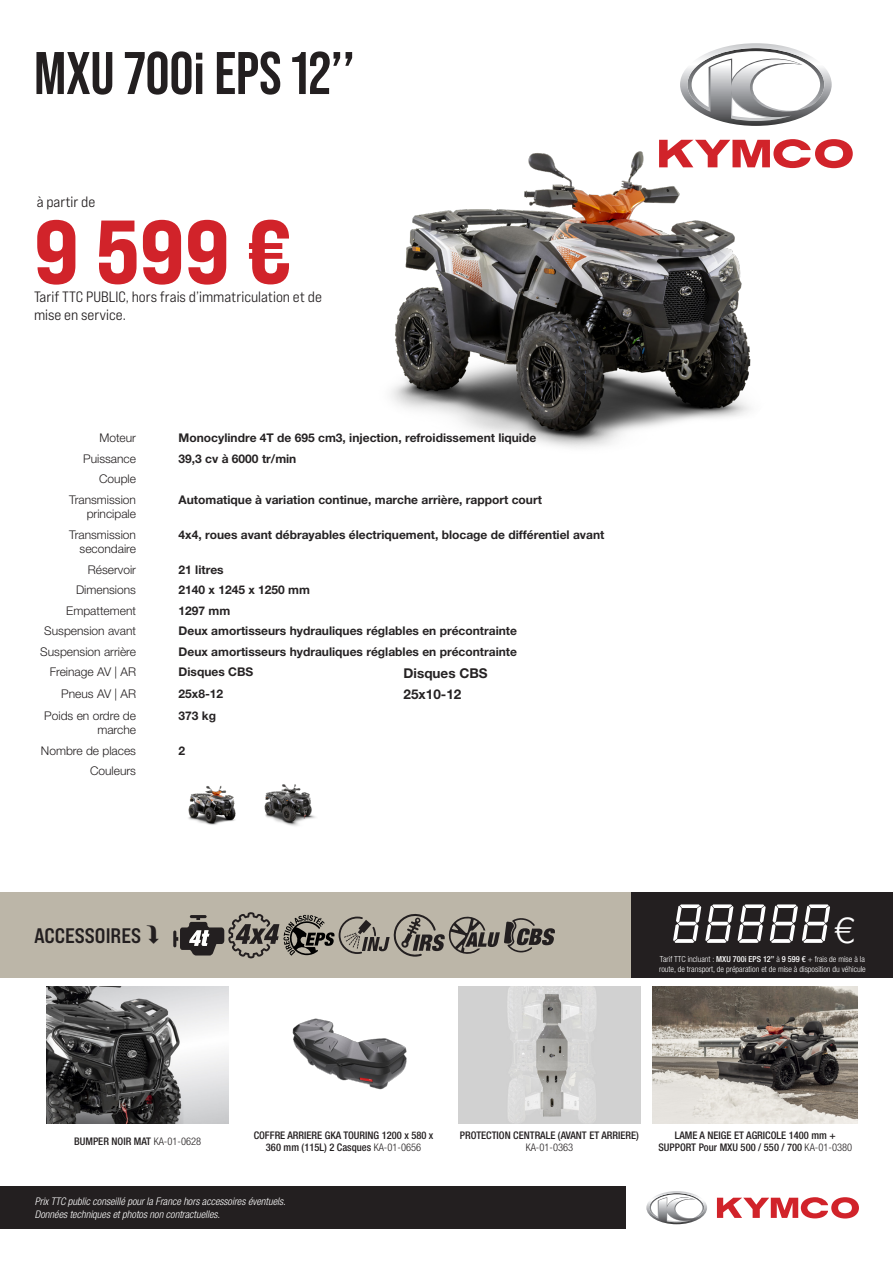
<style>
.page{position:relative;width:893px;height:1263px;background:#fff}
.page>*{position:absolute;margin:0;border:0;box-sizing:border-box;transform-origin:0 0}
.t1{font:90px "Bebas Neue Pro Exp Eb";color:#d1232a}
.t2{font:700 60px "Bebas Neue Pro";color:#231f20}
.t3{font:54.9px "alarmclock";color:#fff}
.t4{font:21px "Bebas Neue Pro Exp Bd";color:#231f20}
.t5{font:15px/18px "Bebas Neue Pro Exp Md";color:#231f20}
.t6{font:700 13.5px "Helvetica Neue LT Pro";color:#262324}
.t7{font:700 12px "Helvetica Neue LT Pro";color:#262324}
.t8{font:300 12px/14.4px "Helvetica Neue LT Pro";color:#231f20;text-align:right}
.t9{font:500 condensed 10.5px/12.6px "Helvetica Neue LT Pro";color:#231f20;text-align:center}
.t10{font:italic 300 condensed 10.5px "Helvetica Neue LT Pro";color:#fff}
.t11{font:300 condensed 8.25px/9.9px "Helvetica Neue LT Pro";color:#fff}
.s1{font-family:"Helvetica Neue LT Pro";font-weight:300;font-size:36.15px}
.s2{font-weight:500}
.s3{font-weight:300}
</style>
<div class="page">
<img style="left:391px;top:151px;width:446px;height:297px">
<div style="left:0;top:1186px;width:625px;height:43px;background:#231f20"></div>
<img style="left:188px;top:784px;width:128px;height:42px">
<svg style="left:717px;top:1197px;width:142px;height:21px"></svg>
<svg style="left:646px;top:1191px;width:61px;height:33px"></svg>
<svg style="left:659px;top:139px;width:194px;height:29px"></svg>
<svg style="left:680px;top:43px;width:152px;height:83px"></svg>
<div style="left:0;top:893px;width:893px;height:85px;background:#bcb6a8"></div>
<img style="left:46px;top:987px;width:183px;height:137px">
<img style="left:292px;top:1018px;width:115px;height:72px">
<img style="left:458px;top:987px;width:183px;height:137px">
<img style="left:653px;top:987px;width:205px;height:137px">
<hr style="left:173px;top:930px;width:3px;height:17px;background:#231f20;border-radius:2px">
<svg style="left:180px;top:912px;width:375px;height:46px"></svg>
<div style="left:632px;top:893px;width:261px;height:85px;background:#231f20"></div>
<p class="t2" style="left:34px;top:39px;width:322px">MXU 700i EPS 12’’</p>
<p class="t5" style="left:37px;top:193px;width:60px">à partir de</p>
<p class="t1" style="left:34px;top:196px;width:259px">9 599 €</p>
<p class="t5" style="left:34px;top:287px;width:289px">Tarif TTC PUBLIC, hors frais d’immatriculation et de mise en service.</p>
<p class="t8" style="left:99px;top:430px;width:38px">Moteur</p>
<p class="t7" style="left:179px;top:430px;width:359px">Monocylindre 4T de 695 cm3, injection, refroidissement liquide</p>
<p class="t8" style="left:83px;top:451px;width:54px">Puissance</p>
<p class="t7" style="left:179px;top:451px;width:119px">39,3 cv à 6000 tr/min</p>
<p class="t8" style="left:99px;top:471px;width:38px">Couple</p>
<p class="t8" style="left:69px;top:492px;width:68px">Transmission principale</p>
<p class="t7" style="left:179px;top:492px;width:365px">Automatique à variation continue, marche arrière, rapport court</p>
<p class="t8" style="left:69px;top:527px;width:68px">Transmission secondaire</p>
<p class="t7" style="left:179px;top:527px;width:427px">4x4, roues avant débrayables électriquement, blocage de différentiel avant</p>
<p class="t8" style="left:88px;top:562px;width:50px">Réservoir</p>
<p class="t7" style="left:179px;top:562px;width:47px">21 litres</p>
<p class="t8" style="left:76px;top:582px;width:61px">Dimensions</p>
<p class="t7" style="left:179px;top:582px;width:133px">2140 x 1245 x 1250 mm</p>
<p class="t8" style="left:66px;top:603px;width:71px">Empattement</p>
<p class="t7" style="left:179px;top:603px;width:53px">1297 mm</p>
<p class="t8" style="left:44px;top:624px;width:93px">Suspension avant</p>
<p class="t7" style="left:179px;top:624px;width:340px">Deux amortisseurs hydrauliques réglables en précontrainte</p>
<p class="t8" style="left:40px;top:644px;width:97px">Suspension arrière</p>
<p class="t7" style="left:179px;top:644px;width:340px">Deux amortisseurs hydrauliques réglables en précontrainte</p>
<p class="t8" style="left:50px;top:665px;width:88px">Freinage AV | AR</p>
<p class="t7" style="left:179px;top:665px;width:76px">Disques CBS</p>
<p class="t6" style="left:404px;top:664px;width:86px">Disques CBS</p>
<p class="t8" style="left:61px;top:686px;width:76px">Pneus AV | AR</p>
<p class="t7" style="left:179px;top:686px;width:46px">25x8-12</p>
<p class="t6" style="left:404px;top:686px;width:59px">25x10-12</p>
<p class="t8" style="left:44px;top:708px;width:93px">Poids en ordre de marche</p>
<p class="t7" style="left:179px;top:708px;width:39px">373 kg</p>
<p class="t8" style="left:41px;top:743px;width:97px">Nombre de places</p>
<p class="t7" style="left:179px;top:743px;width:8px">2</p>
<p class="t8" style="left:90px;top:763px;width:48px">Couleurs</p>
<p class="t4" style="left:34px;top:922px;width:109px">ACCESSOIRES</p>
<p class="t3" style="left:673px;top:897px;width:183px">88888<span class="s1">€</span></p>
<p class="t11" style="left:659px;top:954px;width:208px">Tarif TTC incluant : <span class="s2">MXU 700i EPS 12’’</span> à <span class="s2">9 599 €</span> + frais de mise à la route, de transport, de préparation et de mise à disposition du véhicule</p>
<p class="t9" style="left:74px;top:1135px;width:129px">BUMPER NOIR MAT <span class="s3">KA-01-0628</span></p>
<p class="t9" style="left:254px;top:1129px;width:181px">COFFRE ARRIERE GKA TOURING 1200 x 580 x<br>360 mm (115L) 2 Casques <span class="s3">KA-01-0656</span></p>
<p class="t9" style="left:460px;top:1129px;width:180px">PROTECTION CENTRALE (AVANT ET ARRIERE)<br><span class="s3">KA-01-0363</span></p>
<p class="t9" style="left:658px;top:1129px;width:195px">LAME A NEIGE ET AGRICOLE 1400 mm +<br>SUPPORT Pour MXU 500 / 550 / 700 <span class="s3">KA-01-0380</span></p>
<p class="t10" style="left:35px;top:1195px;width:252px">Prix TTC public conseillé pour la France hors accessoires éventuels.</p>
<p class="t10" style="left:35px;top:1208px;width:187px">Données techniques et photos non contractuelles.</p>
</div>
